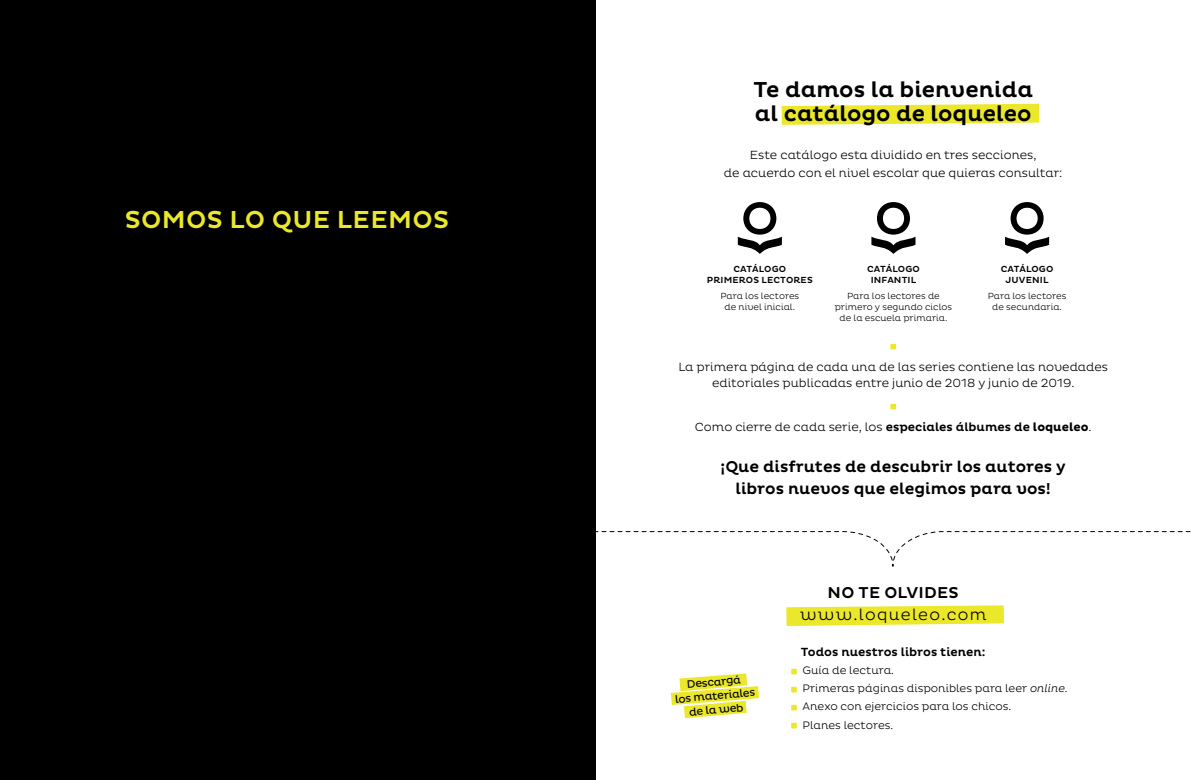
<style>
.page{position:relative;width:1191px;height:780px;background:#fff}
.page>*{position:absolute;margin:0;border:0;box-sizing:border-box;transform-origin:0 0}
.t1{font:500 25px "Pluto";letter-spacing:.015em;color:#ebe72a}
.t2{font:500 22px/24px "Pluto";color:#000}
.t3{font:500 16px/22px "Pluto";color:#000;text-align:center}
.t4{font:300 16px "Pluto";letter-spacing:.08em;color:#000}
.t5{font:300 12px/18px "Pluto";color:#000;text-align:center}
.t6{font:500 12px "Pluto";color:#000}
.t7{font:300 11px/18px "Pluto";color:#000}
.t8{font:11px/14px "Pluto";color:#000;text-align:center}
.t9{font:300 9px/11px "Pluto";color:#000;text-align:center}
.t10{font:500 9px/11px "Pluto";letter-spacing:.015em;color:#000;text-align:center}
.s1{font-weight:500}
.s2{font-weight:700}
.s3{font-style:italic}
</style>
<div class="page">
<div style="left:0;top:0;width:595px;height:780px;background:#000"></div>
<svg style="left:890px;top:344px;width:6px;height:5px"></svg>
<svg style="left:890px;top:404px;width:6px;height:5px"></svg>
<svg style="left:791px;top:668px;width:6px;height:6px"></svg>
<svg style="left:791px;top:686px;width:6px;height:6px"></svg>
<svg style="left:791px;top:704px;width:6px;height:6px"></svg>
<svg style="left:791px;top:722px;width:6px;height:6px"></svg>
<svg style="left:738px;top:202px;width:44px;height:52px"></svg>
<svg style="left:871px;top:202px;width:44px;height:52px"></svg>
<svg style="left:1005px;top:202px;width:44px;height:52px"></svg>
<svg style="left:595px;top:530px;width:596px;height:37px"></svg>
<svg style="left:786px;top:605px;width:218px;height:21px"></svg>
<svg style="left:781px;top:104px;width:258px;height:21px"></svg>
<svg style="left:671px;top:673px;width:88px;height:45px"></svg>
<h1 class="t1" style="left:125px;top:205px;width:326px">SOMOS LO QUE LEEMOS</h1>
<h2 class="t2" style="left:753px;top:78px;width:281px">Te damos la bienvenida al catálogo de loqueleo</h2>
<p class="t5" style="left:724px;top:146px;width:340px">Este catálogo esta dividido en tres secciones,<br>de acuerdo con el nivel escolar que quieras consultar:</p>
<p class="t10" style="left:707px;top:263px;width:107px">CATÁLOGO<br>PRIMEROS LECTORES</p>
<p class="t9" style="left:720px;top:291px;width:80px">Para los lectores de nivel inicial.</p>
<p class="t10" style="left:867px;top:263px;width:54px">CATÁLOGO<br>INFANTIL</p>
<p class="t9" style="left:834px;top:291px;width:119px">Para los lectores de primero y segundo ciclos de la escuela primaria.</p>
<p class="t10" style="left:1000px;top:263px;width:54px">CATÁLOGO<br>JUVENIL</p>
<p class="t9" style="left:987px;top:291px;width:80px">Para los lectores de secundaria.</p>
<p class="t5" style="left:678px;top:359px;width:431px;line-height:16px">La primera página de cada una de las series contiene las novedades editoriales publicadas entre junio de 2018 y junio de 2019.</p>
<p class="t5" style="left:695px;top:418px;width:398px">Como cierre de cada serie, los <span class="s1">especiales álbumes de</span> <span class="s2">loqueleo</span>.</p>
<h3 class="t3" style="left:720px;top:455px;width:347px">¡Que disfrutes de descubrir los autores y libros nuevos que elegimos para vos!</h3>
<p class="t8" style="left:673px;top:678px;width:82px;rotate:-5deg">Descargá<br>los materiales de la web</p>
<h3 class="t3" style="left:827px;top:582px;width:133px">NO TE OLVIDES</h3>
<h3 class="t4" style="left:800px;top:606px;width:188px">www.loqueleo.com</h3>
<p class="t6" style="left:801px;top:645px;width:186px">Todos nuestros libros tienen:</p>
<p class="t7" style="left:802px;top:661px;width:267px">Guía de lectura.<br>Primeras páginas disponibles para leer <span class="s3">online.<br></span>Anexo con ejercicios para los chicos.<br>Planes lectores.</p>
</div>
